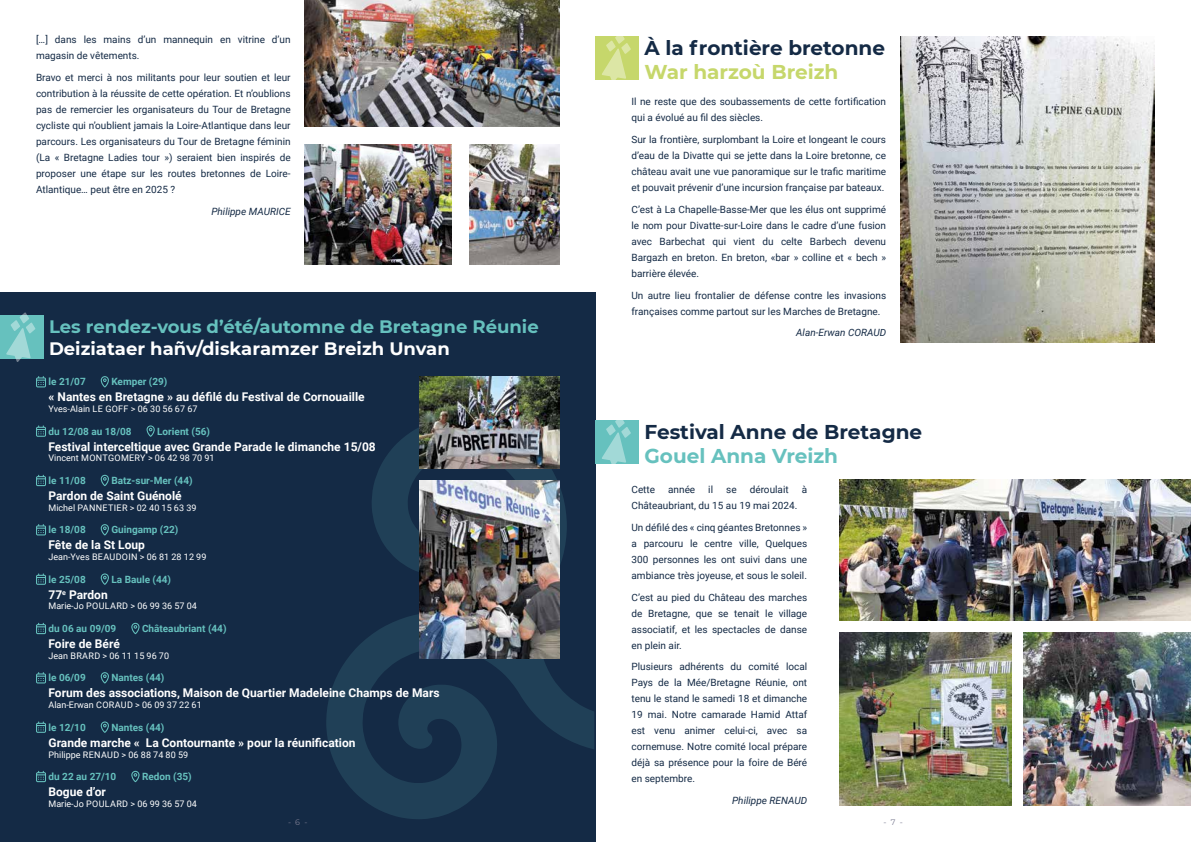
<style>
.page{position:relative;width:1191px;height:842px;background:#fff}
.page>*{position:absolute;margin:0;border:0;box-sizing:border-box;transform-origin:0 0}
.t1{font:700 20px "Montserrat";color:#142a45}
.t2{font:700 20px "Montserrat";color:#c6d76b}
.t3{font:700 20px "Montserrat";color:#66c1be}
.t4{font:700 18px "Montserrat";color:#66c1be}
.t5{font:700 18px "Montserrat";color:#fff}
.t6{font:700 12px "Roboto";color:#fff}
.t7{font:10px/16px "Roboto";color:#142a45;text-align:justify}
.t8{font:700 10px "Roboto";color:#66c1be}
.t9{font:italic 10px "Roboto";color:#142a45}
.t10{font:9px "Roboto";color:#fff}
.t11{font:8px "Montserrat";color:#7a7b91}
</style>
<div class="page">
<div style="left:0;top:292px;width:595px;height:550px;background:#142a45"></div>
<svg style="left:326px;top:417px;width:268px;height:402px"></svg>
<div style="left:595px;top:36px;width:44px;height:43px;background:#c6d76b"></div>
<svg style="left:601px;top:36px;width:30px;height:44px"></svg>
<img style="left:900px;top:37px;width:255px;height:305px">
<svg style="left:36px;top:376px;width:10px;height:11px"></svg>
<svg style="left:101px;top:376px;width:8px;height:11px"></svg>
<svg style="left:36px;top:425px;width:10px;height:12px"></svg>
<svg style="left:146px;top:425px;width:9px;height:12px"></svg>
<svg style="left:36px;top:475px;width:10px;height:11px"></svg>
<svg style="left:101px;top:475px;width:8px;height:11px"></svg>
<svg style="left:36px;top:524px;width:10px;height:11px"></svg>
<svg style="left:101px;top:524px;width:8px;height:11px"></svg>
<svg style="left:36px;top:573px;width:10px;height:12px"></svg>
<svg style="left:101px;top:573px;width:8px;height:12px"></svg>
<svg style="left:36px;top:623px;width:10px;height:11px"></svg>
<svg style="left:131px;top:623px;width:8px;height:11px"></svg>
<svg style="left:36px;top:672px;width:10px;height:11px"></svg>
<svg style="left:101px;top:672px;width:8px;height:11px"></svg>
<svg style="left:36px;top:721px;width:10px;height:12px"></svg>
<svg style="left:101px;top:721px;width:8px;height:12px"></svg>
<svg style="left:36px;top:771px;width:10px;height:11px"></svg>
<svg style="left:131px;top:771px;width:8px;height:11px"></svg>
<div style="left:0;top:316px;width:43px;height:43px;background:#66c1be"></div>
<svg style="left:6px;top:312px;width:29px;height:50px"></svg>
<div style="left:595px;top:420px;width:44px;height:43px;background:#66c1be"></div>
<svg style="left:601px;top:420px;width:30px;height:44px"></svg>
<img style="left:1023px;top:633px;width:168px;height:173px">
<img style="left:839px;top:480px;width:352px;height:140px">
<img style="left:839px;top:633px;width:172px;height:173px">
<img style="left:420px;top:376px;width:139px;height:93px">
<img style="left:420px;top:481px;width:139px;height:178px">
<img style="left:469px;top:145px;width:90px;height:119px">
<img style="left:305px;top:0;width:254px;height:127px">
<img style="left:305px;top:145px;width:147px;height:119px">
<p class="t7" style="left:36px;top:32px;width:256px">[…] dans les mains d’un mannequin en vitrine d’un magasin de vêtements.</p>
<p class="t7" style="left:36px;top:69px;width:256px">Bravo et merci à nos militants pour leur soutien et leur contribution à la réussite de cette opération. Et n’oublions pas de remercier les organisateurs du Tour de Bretagne cycliste qui n’oublient jamais la Loire-Atlantique dans leur parcours. Les organisateurs du Tour de Bretagne féminin (La « Bretagne Ladies tour ») seraient bien inspirés de proposer une étape sur les routes bretonnes de Loire-Atlantique… peut être en 2025 ?</p>
<p class="t9" style="left:211px;top:204px;width:81px">Philippe MAURICE</p>
<h2 class="t4" style="left:49px;top:314px;width:491px">Les rendez-vous d’été/automne de Bretagne Réunie</h2>
<h2 class="t5" style="left:49px;top:335px;width:402px">Deiziataer hañv/diskaramzer Breizh Unvan</h2>
<p class="t8" style="left:49px;top:375px;width:39px">le 21/07</p>
<p class="t8" style="left:111px;top:375px;width:57px">Kemper (29)</p>
<p class="t6" style="left:49px;top:389px;width:318px">« Nantes en Bretagne » au défilé du Festival de Cornouaille</p>
<p class="t10" style="left:49px;top:403px;width:150px">Yves-Alain LE GOFF &gt; 06 30 56 67 67</p>
<p class="t8" style="left:49px;top:424px;width:85px">du 12/08 au 18/08</p>
<p class="t8" style="left:157px;top:424px;width:54px">Lorient (56)</p>
<p class="t6" style="left:49px;top:438px;width:329px">Festival interceltique avec Grande Parade le dimanche 15/08</p>
<p class="t10" style="left:49px;top:452px;width:167px">Vincent MONTGOMERY &gt; 06 42 98 70 91</p>
<p class="t8" style="left:49px;top:473px;width:39px">le 11/08</p>
<p class="t8" style="left:111px;top:473px;width:83px">Batz-sur-Mer (44)</p>
<p class="t6" style="left:49px;top:487px;width:135px">Pardon de Saint Guénolé</p>
<p class="t10" style="left:49px;top:501px;width:149px">Michel PANNETIER &gt; 02 40 15 63 39</p>
<p class="t8" style="left:49px;top:523px;width:39px">le 18/08</p>
<p class="t8" style="left:111px;top:523px;width:69px">Guingamp (22)</p>
<p class="t6" style="left:49px;top:537px;width:98px">Fête de la St Loup</p>
<p class="t10" style="left:49px;top:551px;width:159px">Jean-Yves BEAUDOIN &gt; 06 81 28 12 99</p>
<p class="t8" style="left:49px;top:572px;width:39px">le 25/08</p>
<p class="t8" style="left:111px;top:572px;width:61px">La Baule (44)</p>
<p class="t6" style="left:49px;top:586px;width:61px">77<sup>e</sup> Pardon</p>
<p class="t10" style="left:49px;top:600px;width:150px">Marie-Jo POULARD &gt; 06 99 36 57 04</p>
<p class="t8" style="left:49px;top:621px;width:69px">du 06 au 09/09</p>
<p class="t8" style="left:142px;top:621px;width:86px">Châteaubriant (44)</p>
<p class="t6" style="left:49px;top:635px;width:73px">Foire de Béré</p>
<p class="t10" style="left:49px;top:649px;width:122px">Jean BRARD &gt; 06 11 15 96 70</p>
<p class="t8" style="left:49px;top:671px;width:39px">le 06/09</p>
<p class="t8" style="left:111px;top:671px;width:54px">Nantes (44)</p>
<p class="t6" style="left:49px;top:685px;width:392px">Forum des associations, Maison de Quartier Madeleine Champs de Mars</p>
<p class="t10" style="left:49px;top:699px;width:155px">Alan-Erwan CORAUD &gt; 06 09 37 22 61</p>
<p class="t8" style="left:49px;top:720px;width:39px">le 12/10</p>
<p class="t8" style="left:111px;top:720px;width:54px">Nantes (44)</p>
<p class="t6" style="left:49px;top:734px;width:309px">Grande marche « La Contournante » pour la réunification</p>
<p class="t10" style="left:49px;top:748px;width:141px">Philippe RENAUD &gt; 06 88 74 80 59</p>
<p class="t8" style="left:49px;top:769px;width:69px">du 22 au 27/10</p>
<p class="t8" style="left:142px;top:769px;width:51px">Redon (35)</p>
<p class="t6" style="left:49px;top:783px;width:59px">Bogue d’or</p>
<p class="t10" style="left:49px;top:797px;width:150px">Marie-Jo POULARD &gt; 06 99 36 57 04</p>
<h1 class="t1" style="left:644px;top:34px;width:242px">À la frontière bretonne</h1>
<h1 class="t2" style="left:644px;top:58px;width:195px">War harzoù Breizh</h1>
<p class="t7" style="left:631px;top:94px;width:256px">Il ne reste que des soubassements de cette fortification qui a évolué au fil des siècles.</p>
<p class="t7" style="left:631px;top:131px;width:256px">Sur la frontière, surplombant la Loire et longeant le cours d’eau de la Divatte qui se jette dans la Loire bretonne, ce château avait une vue panoramique sur le trafic maritime et pouvait prévenir d’une incursion française par bateaux.</p>
<p class="t7" style="left:631px;top:201px;width:256px">C’est à La Chapelle-Basse-Mer que les élus ont supprimé le nom pour Divatte-sur-Loire dans le cadre d’une fusion avec Barbechat qui vient du celte Barbech devenu Bargazh en breton. En breton, «bar » colline et « bech » barrière élevée.</p>
<p class="t7" style="left:631px;top:287px;width:256px">Un autre lieu frontalier de défense contre les invasions françaises comme partout sur les Marches de Bretagne.</p>
<p class="t9" style="left:796px;top:326px;width:91px">Alan-Erwan CORAUD</p>
<h1 class="t1" style="left:644px;top:418px;width:279px">Festival Anne de Bretagne</h1>
<h1 class="t3" style="left:644px;top:442px;width:195px">Gouel Anna Vreizh</h1>
<p class="t7" style="left:631px;top:481px;width:25px">Cette</p>
<p class="t7" style="left:668px;top:481px;width:29px">année</p>
<p class="t7" style="left:708px;top:481px;width:6px">il</p>
<p class="t7" style="left:726px;top:481px;width:12px">se</p>
<p class="t7" style="left:749px;top:481px;width:41px">déroulait</p>
<p class="t7" style="left:801px;top:481px;width:7px">à</p>
<p class="t7" style="left:631px;top:494px;width:177px;line-height:21.7px">Châteaubriant, du 15 au 19 mai 2024.<br>Un défilé des « cinq géantes Bretonnes »</p>
<p class="t7" style="left:631px;top:535px;width:177px">a parcouru le centre ville, Quelques 300 personnes les ont suivi dans une ambiance très joyeuse, et sous le soleil.</p>
<p class="t7" style="left:631px;top:589px;width:177px">C’est au pied du Château des marches de Bretagne, que se tenait le village associatif, et les spectacles de danse en plein air.</p>
<p class="t7" style="left:631px;top:658px;width:177px">Plusieurs adhérents du comité local Pays de la Mée/Bretagne Réunie, ont tenu le stand le samedi 18 et dimanche 19 mai. Notre camarade Hamid Attaf est venu animer celui-ci, avec sa cornemuse. Notre comité local prépare déjà sa présence pour la foire de Béré en septembre.</p>
<p class="t9" style="left:732px;top:793px;width:77px">Philippe RENAUD</p>
<p class="t11" style="left:288px;top:816px;width:21px">- 6 -</p>
<p class="t11" style="left:883px;top:816px;width:21px">- 7 -</p>
</div>
